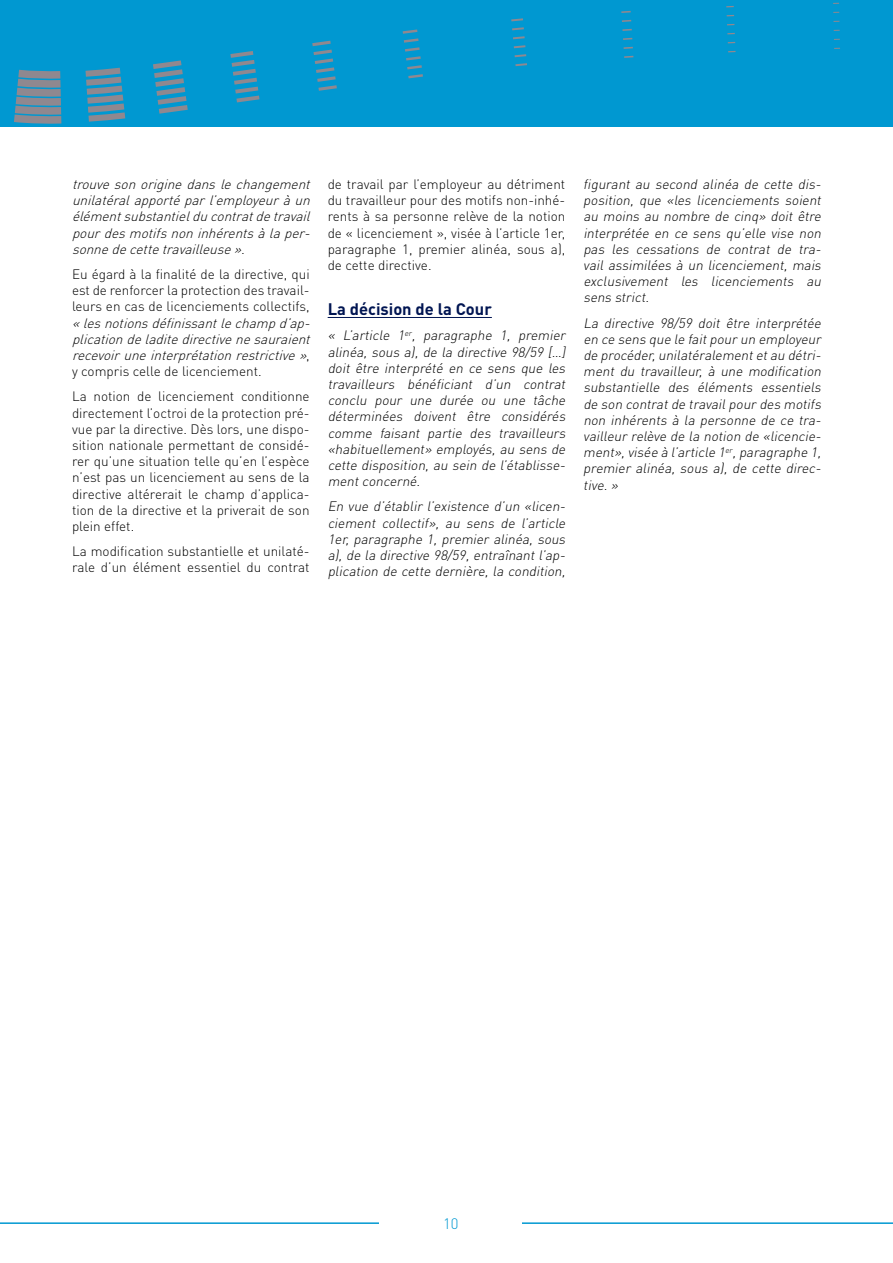
<style>
.page{position:relative;width:893px;height:1263px;background:#fff}
.page>*{position:absolute;margin:0;border:0;box-sizing:border-box;transform-origin:0 0}
.t1{font:700 16.5px "DIN Pro";color:#001552}
.t2{font:300 15px "DIN Pro";color:#0098d1}
.t3{font:italic 300 13.5px/16.2px "DIN Pro";color:#000;text-align:justify}
.t4{font:300 13.5px/16.2px "DIN Pro";color:#000;text-align:justify}
.s1{font-style:normal}
</style>
<div class="page">
<hr style="left:0;top:1222px;width:893px;height:2px;background:#0098d1">
<div style="left:380px;top:1217px;width:142px;height:46px;background:#fff"></div>
<div style="left:0;top:0;width:893px;height:126px;background:#0098d1"></div>
<svg style="left:511px;top:18px;width:12px;height:3px"></svg>
<svg style="left:621px;top:11px;width:10px;height:2px"></svg>
<svg style="left:512px;top:27px;width:12px;height:3px"></svg>
<svg style="left:622px;top:20px;width:9px;height:2px"></svg>
<svg style="left:513px;top:36px;width:12px;height:3px"></svg>
<svg style="left:622px;top:29px;width:10px;height:2px"></svg>
<svg style="left:514px;top:45px;width:11px;height:3px"></svg>
<svg style="left:623px;top:38px;width:9px;height:2px"></svg>
<svg style="left:515px;top:54px;width:11px;height:3px"></svg>
<svg style="left:624px;top:47px;width:9px;height:2px"></svg>
<svg style="left:14px;top:70px;width:47px;height:54px;background:#708b9d"></svg>
<svg style="left:86px;top:68px;width:39px;height:54px"></svg>
<svg style="left:153px;top:60px;width:35px;height:54px"></svg>
<svg style="left:230px;top:51px;width:30px;height:51px"></svg>
<svg style="left:312px;top:41px;width:25px;height:50px"></svg>
<svg style="left:403px;top:29px;width:20px;height:49px"></svg>
<svg style="left:515px;top:63px;width:12px;height:3px"></svg>
<svg style="left:624px;top:56px;width:9px;height:2px"></svg>
<hr style="left:328px;top:317px;width:164px;height:1px;background:#001552">
<p class="t3" style="left:72px;top:175px;width:244px">trouvesonoriginedanslechangement unilatéralapportéparl’employeuràun élémentsubstantielducontratdetravail pourdesmotifsnoninhérentsàlaper&shy;sonnedecettetravailleuse».</p>
<p class="t4" style="left:72px;top:265px;width:239px">Eu égard à la finalité de la directive, qui est de renforcer la protection des travail&shy;leurs en cas de licenciements collectifs,</p>
<p class="t3" style="left:72px;top:314px;width:244px;text-align:left">«lesnotionsdéfinissantlechampd’ap&shy;plicationdeladitedirectivenesauraient recevoiruneinterprétationrestrictive»<span class="s1">, y compris celle de licenciement.</span></p>
<p class="t4" style="left:72px;top:388px;width:239px">La notion de licenciement conditionne directement l’octroi de la protection pré&shy;vue par la directive. Dès lors, une dispo&shy;sition nationale permettant de considé&shy;rer qu’une situation telle qu’en l’espèce n’est pas un licenciement au sens de la directive altérerait le champ d’applica&shy;tion de la directive et la priverait de son plein effet.</p>
<p class="t4" style="left:72px;top:543px;width:239px">La modification substantielle et unilaté&shy;rale d’un élément essentiel du contrat</p>
<p class="t4" style="left:328px;top:175px;width:239px">de travail par l’employeur au détriment du travailleur pour des motifs non-inhé&shy;rents à sa personne relève de la notion de « licenciement », visée à l’article 1er, paragraphe 1, premier alinéa, sous a), de cette directive.</p>
<p class="t1" style="left:328px;top:298px;width:166px">La décision de la Cour</p>
<p class="t3" style="left:328px;top:327px;width:242px">« L’article 1<sup>er</sup>, paragraphe 1, premier alinéa, sous a), de la directive 98/59 […] doit être interprété en ce sens que les travailleurs bénéficiant d’un contrat conclu pour une durée ou une tâche déterminées doivent être considérés comme faisant partie des travailleurs «habituellement» employés, au sens de cette disposition, au sein de l’établisse&shy;mentconcerné.</p>
<p class="t3" style="left:328px;top:498px;width:242px">En vue d’établir l’existence d’un «licen&shy;ciement collectif», au sens de l’article 1er, paragraphe 1, premier alinéa, sous a), de la directive 98/59, entraînant l’ap&shy;plication de cette dernière, la condition,</p>
<p class="t3" style="left:583px;top:175px;width:242px">figurant au second alinéa de cette dis&shy;position, que «les licenciements soient au moins au nombre de cinq» doit être interprétée en ce sens qu’elle vise non pas les cessations de contrat de tra&shy;vail assimilées à un licenciement, mais exclusivement les licenciements au sens strict.</p>
<p class="t3" style="left:583px;top:314px;width:242px">La directive 98/59 doit être interprétée en ce sens que le faitpourun employeur de procéder,unilatéralementetau détri&shy;ment du travailleur, à une modification substantielle des éléments essentiels de son contratde travailpourdes motifs non inhérents à la personne de ce tra&shy;vailleur relève de la notion de «licencie&shy;ment»,visée à l’article 1<sup>er</sup>,paragraphe 1, premier alinéa, sous a), de cette direc&shy;tive.»</p>
<p class="t2" style="left:443px;top:1213px;width:17px">10</p>
</div>
